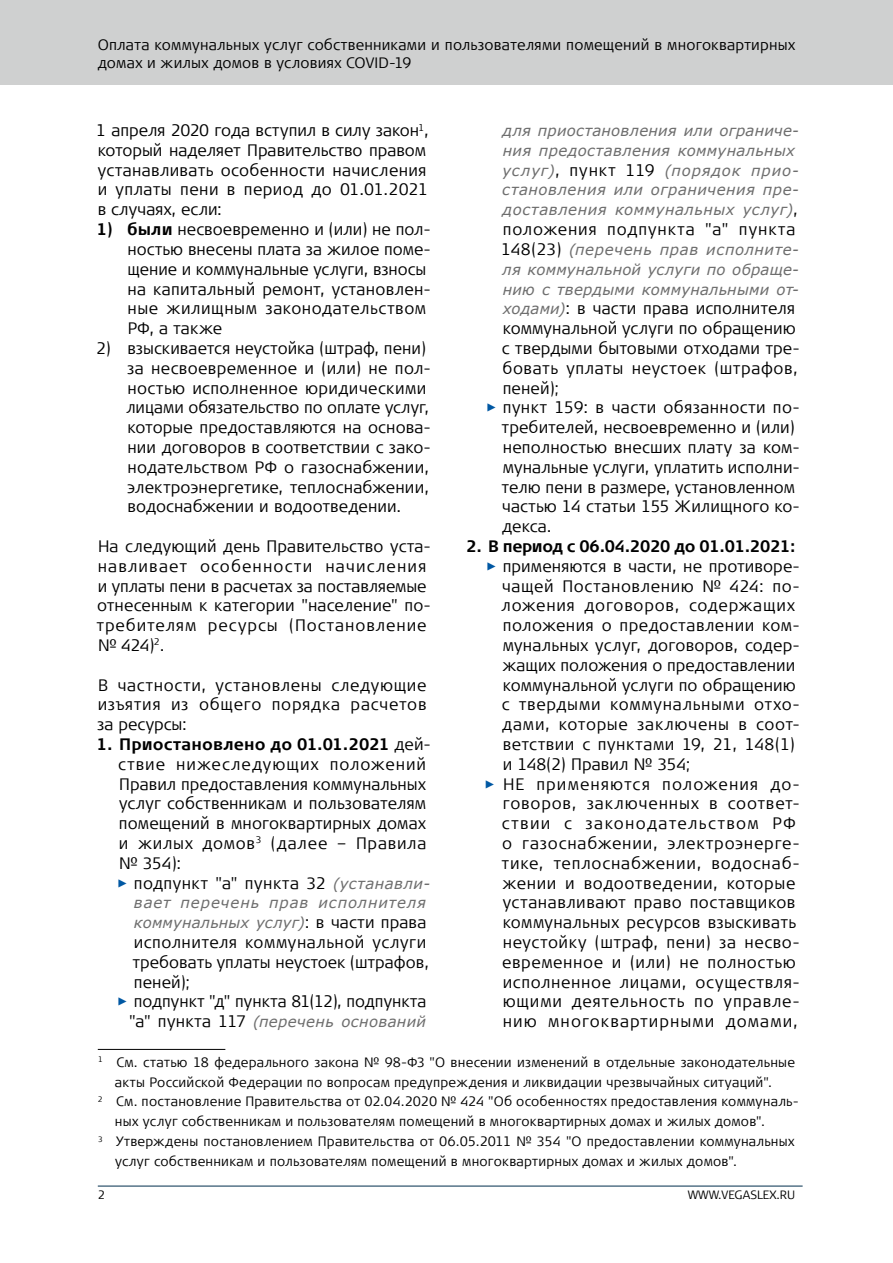
<style>
.page{position:relative;width:893px;height:1263px;background:#fff}
.page>*{position:absolute;margin:0;border:0;box-sizing:border-box;transform-origin:0 0}
.Text{font:300 16.5px/19.8px "Signa Offc Pro";letter-spacing:.02em;color:#000}
.Text-2{font:300 16.5px/19.8px "Signa Offc Pro";letter-spacing:.045em;color:#000}
.t1{font:700 16.5px "Signa Offc Pro";letter-spacing:-.025em;color:#000}
.Text-3{font:300 16.5px "Signa Offc Pro";letter-spacing:.055em;color:#000}
.t2{font:italic 15px/19.8px "Verdana";letter-spacing:.02em;color:#6e6e6e}
.t3{font:300 15px/18px "Signa Offc Pro";letter-spacing:.015em;color:#000}
.t4{font:italic 15px/19.8px "Verdana";letter-spacing:.05em;color:#6e6e6e}
.t5{font:300 13.5px/19.8px "Signa Offc Pro";letter-spacing:.015em;color:#000}
.t6{font:300 12px "Signa Sc Offc Pro";color:#000}
.Tabl-text{font:300 12px "Signa Offc Pro";color:#000}
.s1{font-weight:700}
.s2{color:#0058a3}
.s3{font-family:"Verdana";font-weight:400;font-style:italic;font-size:15px;color:#6e6e6e}
.s4{font-family:"Signa Offc Pro";font-weight:300;font-style:normal;font-size:16.5px;color:#000}
</style>
<div class="page">
<div style="left:0;top:0;width:893px;height:85px;background:#cfd0d0"></div>
<hr style="left:98px;top:1186px;width:705px;height:1px;background:#002e4d">
<hr style="left:98px;top:1049px;width:127px;height:1px;background:#000">
<p class="t3" style="left:98px;top:35px;width:699px">Оплата коммунальных услуг собственниками и пользователями помещений в многоквартирных домах и жилых домов в условиях COVID-19</p>
<p class="Text" style="left:96px;top:120px;width:334px">1 апреля 2020 года вступил в силу закон<sup>1</sup>, который наделяет Правительство правом устанавливать особенности начисления и уплаты пени в период до 01.01.2021 в случаях, если:</p>
<p class="Text" style="left:127px;top:219px;width:305px;text-indent:-31px"><span class="s1">1) были</span> несвоевременно и (или) не пол&shy;ностью внесены плата за жилое поме&shy;щение и коммунальные услуги, взносы на капитальный ремонт, установлен&shy;ные жилищным законодательством<br>РФ, а также</p>
<p class="Text" style="left:127px;top:337px;width:306px;text-indent:-30px">2) взыскивается неустойка (штраф, пени) за несвоевременное и (или) не пол&shy;ностью исполненное юридическими лицами обязательство по оплате услуг, которые предоставляются на основа&shy;нии договоров в соответствии с зако&shy;нодательством РФ о газоснабжении, электроэнергетике, теплоснабжении, водоснабжении и водоотведении.</p>
<p class="Text" style="left:97px;top:535px;width:336px">На следующий день Правительство уста&shy;навливает особенности начисления и уплаты пени в расчетах за поставляемые отнесенным к категории "население" по&shy;требителям ресурсы (Постановление № 424)<sup>2</sup>.</p>
<p class="Text" style="left:97px;top:674px;width:331px;text-align:justify">В частности, установлены следующие изъятия из общего порядка расчетов за ресурсы:</p>
<p class="Text" style="left:118px;top:733px;width:314px;text-indent:-21px"><span class="s1">1. Приостановлено до 01.01.2021</span> дей&shy;ствие нижеследующих положений<br>Правил предоставления коммунальных услуг собственникам и пользователям помещений в многоквартирных домах и жилых домов<sup>3</sup> (далее – Правила № 354):</p>
<p class="Text" style="left:117px;top:872px;width:315px"><span class="s2">▸</span> подпункт "а" пункта 32 <span class="s3">(устанавли-</span></p>
<p class="t4" style="left:134px;top:893px;width:294px">вает перечень прав исполнителя коммунальных услуг)<span class="s4">: в части права</span></p>
<p class="Text" style="left:133px;top:931px;width:297px">исполнителя коммунальной услуги требовать уплаты неустоек (штрафов, пеней);</p>
<p class="Text" style="left:117px;top:991px;width:311px"><span class="s2">▸</span> подпункт "д" пункта 81(12), подпункта</p>
<p class="t2" style="left:129px;top:1012px;width:299px"><span class="s4">"а" пункта 117</span> (перечень оснований</p>
<p class="t2" style="left:502px;top:121px;width:298px">для приостановления или ограниче&shy;ния предоставления коммунальных услуг)<span class="s4">, пункт 119</span> (порядок прио&shy;становления или ограничения пре&shy;доставления коммунальных услуг)<span class="s4">,</span></p>
<p class="Text-3" style="left:503px;top:218px;width:294px">положения подпункта "а" пункта</p>
<p class="t2" style="left:501px;top:239px;width:299px;text-align:justify"><span class="s4">148(23)</span> (перечень прав исполните&shy;ля коммунальной услуги по обраще&shy;нию с твердыми коммунальными от-</p>
<p class="Text" style="left:502px;top:298px;width:299px"><span class="s3">ходами)</span>: в части права исполнителя коммунальной услуги по обращению с твердыми бытовыми отходами тре&shy;бовать уплаты неустоек (штрафов, пеней);</p>
<p class="Text" style="left:502px;top:397px;width:300px;text-indent:-16px"><span class="s2">▸</span> пункт 159: в части обязанности по&shy;требителей, несвоевременно и (или) неполностью внесших плату за ком&shy;мунальные услуги, уплатить исполни&shy;телю пени в размере, установленном частью 14 статьи 155 Жилищного ко&shy;декса.</p>
<p class="t1" style="left:466px;top:535px;width:331px">2. В период с 06.04.2020 до 01.01.2021:</p>
<p class="Text" style="left:502px;top:555px;width:300px;text-indent:-16px"><span class="s2">▸</span> применяются в части, не противоре&shy;чащей Постановлению № 424: по&shy;ложения договоров, содержащих положения о предоставлении ком&shy;мунальных услуг, договоров, содер&shy;жащих положения о предоставлении коммунальной услуги по обращению с твердыми коммунальными отхо&shy;дами, которые заключены в соот&shy;ветствии с пунктами 19, 21, 148(1) и 148(2) Правил № 354;</p>
<p class="Text-2" style="left:502px;top:773px;width:299px;text-indent:-18px"><span class="s2">▸</span> НЕ применяются положения до&shy;говоров, заключенных в соответ&shy;ствии с законодательством РФ о газоснабжении, электроэнерге&shy;тике, теплоснабжении, водоснаб&shy;жении и водоотведении, которые устанавливают право поставщиков коммунальных ресурсов взыскивать неустойку (штраф, пени) за несво&shy;евременное и (или) не полностью исполненное лицами, осуществля&shy;ющими деятельность по управле&shy;нию многоквартирными домами,</p>
<p class="t5" style="left:98px;top:1051px;width:698px;text-align:center"><sup>1</sup> См. статью 18 федерального закона № 98-ФЗ "О внесении изменений в отдельные законодательные акты Российской Федерации по вопросам предупреждения и ликвидации чрезвычайных ситуаций".</p>
<p class="t5" style="left:115px;top:1091px;width:685px;text-indent:-17px"><sup>2</sup> См. постановление Правительства от 02.04.2020 № 424 "Об особенностях предоставления коммуналь&shy;ных услуг собственникам и пользователям помещений в многоквартирных домах и жилых домов".</p>
<p class="t5" style="left:115px;top:1131px;width:681px;text-indent:-17px"><sup>3</sup> Утверждены постановлением Правительства от 06.05.2011 № 354 "О предоставлении коммунальных услуг собственникам и пользователям помещений в многоквартирных домах и жилых домов".</p>
<p class="Tabl-text" style="left:98px;top:1187px;width:9px">2</p>
<p class="t6" style="left:688px;top:1187px;width:109px">WWW.VEGASLEX.RU</p>
</div>
